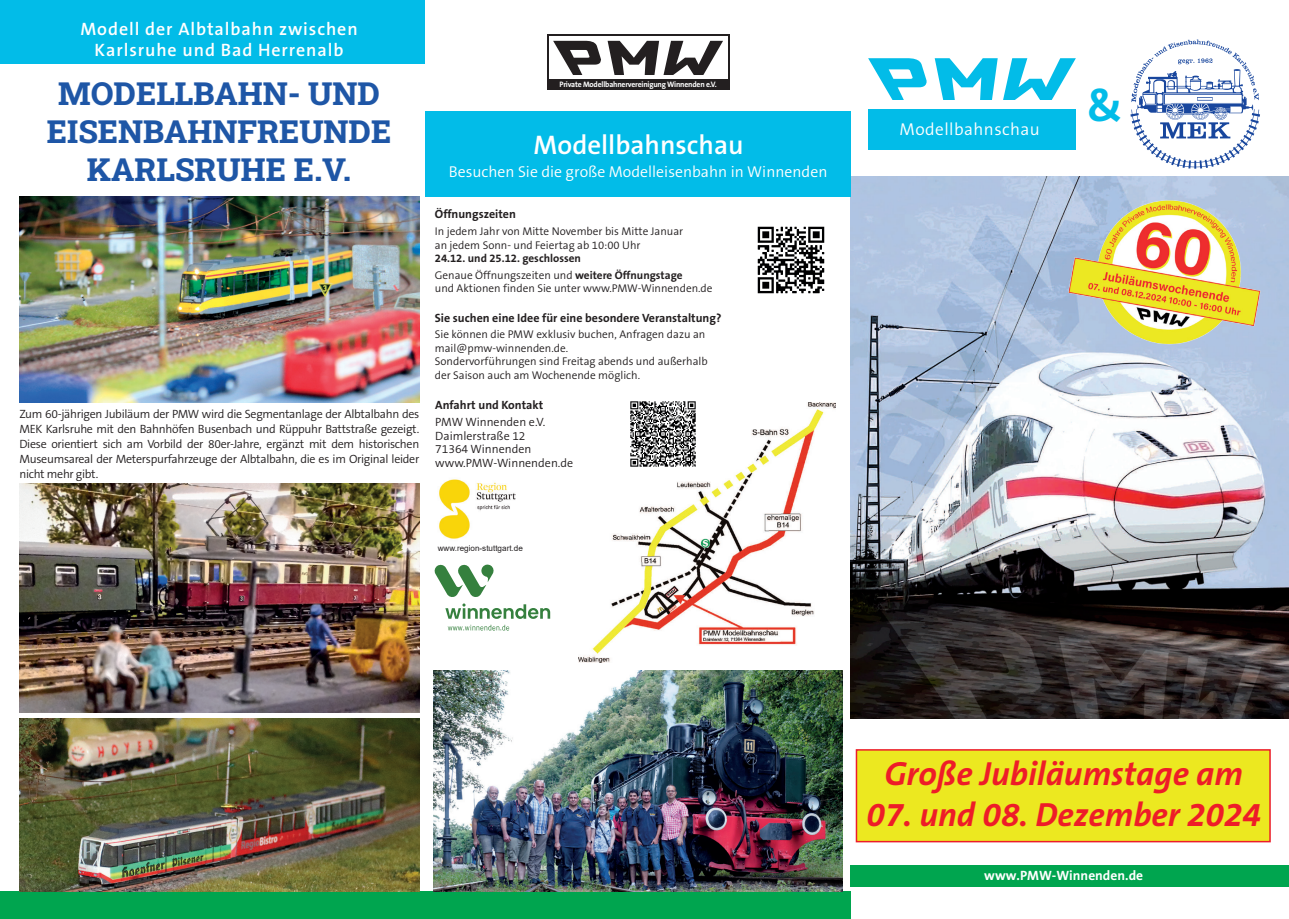
<style>
.page{position:relative;width:1289px;height:919px;background:#fff}
.page>*{position:absolute;margin:0;border:0;box-sizing:border-box;transform-origin:0 0}
.t1{font:700 44.25px "The Sans B7";color:#02bce8}
.t2{font:italic 700 33.6px "The Sans B7";color:#ee1c28}
.t3{font:800 31.8px/38.1px "Roboto Slab";color:#1e56a6;text-align:center}
.t4{font:600 27px "The Sans B6";color:#fff}
.t5{font:600 18px/21.6px "The Sans B6";letter-spacing:.05em;color:#fff;text-align:center}
.t6{font:300 17.25px "The Sans B4";letter-spacing:.025em;color:#fff}
.t7{font:300 15.75px "The Sans B4";color:#fff}
.t8{font:700 13.5px "The Sans B7";color:#fff}
.t9{font:300 12px/15px "The Sans B4";letter-spacing:-.02em;color:#231f20;text-align:justify}
.t10{font:700 12px "The Sans B7";color:#231f20}
.t11{font:300 12px/13.5px "The Sans B4";color:#231f20}
.t12{font:300 11.25px/13.5px "The Sans B4";color:#231f20}
.t13{font:700 11.25px "The Sans B7";color:#231f20}
.t14{font:8.1px "Arial";color:#231f20}
.t15{font:700 7.95px "The Sans B7";letter-spacing:-.025em;color:#fff}
.s1{font-family:"The Sans B7";font-weight:700}
</style>
<div class="page">
<div style="left:850px;top:864px;width:438px;height:22px;background:#00a54f"></div>
<img style="left:850px;top:177px;width:438px;height:541px">
<div style="left:855px;top:749px;width:415px;height:93px;background:#ece820;border:2px solid #ec1d29"></div>
<svg style="left:934px;top:58px;width:63px;height:42px"></svg>
<svg style="left:1003px;top:58px;width:72px;height:42px"></svg>
<svg style="left:868px;top:58px;width:59px;height:42px"></svg>
<div style="left:868px;top:109px;width:207px;height:41px;background:#02bce8"></div>
<div style="left:425px;top:111px;width:425px;height:85px;background:#02bce8"></div>
<img style="left:578px;top:402px;width:257px;height:261px">
<div style="left:546px;top:34px;width:183px;height:56px;background:#231f20"></div>
<div style="left:549px;top:37px;width:178px;height:42px;background:#fff"></div>
<svg style="left:553px;top:41px;width:170px;height:34px"></svg>
<img style="left:757px;top:226px;width:68px;height:68px">
<img style="left:620px;top:401px;width:85px;height:76px">
<img style="left:419px;top:479px;width:97px;height:68px">
<svg style="left:434px;top:564px;width:116px;height:66px"></svg>
<div style="left:1px;top:0;width:424px;height:64px;background:#02bce8"></div>
<svg style="left:1130px;top:40px;width:129px;height:129px"></svg>
<div style="left:0;top:891px;width:850px;height:27px;background:#00a54f"></div>
<img style="left:19px;top:196px;width:400px;height:206px">
<img style="left:19px;top:483px;width:400px;height:229px">
<img style="left:19px;top:718px;width:400px;height:173px">
<img style="left:1060px;top:193px;width:213px;height:157px">
<img style="left:434px;top:670px;width:408px;height:221px">
<h3 class="t5" style="left:80px;top:19px;width:279px">Modell der Albtalbahn zwischen<br>Karlsruhe und Bad Herrenalb</h3>
<p class="t15" style="left:559px;top:80px;width:159px">Private Modellbahnervereinigung Winnenden e.V.</p>
<h3 class="t3" style="left:58px;top:73px;width:323px">MODELLBAHN- UND</h3>
<h1 class="t1" style="left:1087px;top:82px;width:37px">&amp;</h1>
<h3 class="t3" style="left:47px;top:112px;width:346px">EISENBAHNFREUNDE<br>KARLSRUHE E.V.</h3>
<h3 class="t6" style="left:899px;top:120px;width:142px">Modellbahnschau</h3>
<h3 class="t4" style="left:533px;top:130px;width:211px">Modellbahnschau</h3>
<h3 class="t7" style="left:449px;top:164px;width:380px">Besuchen Sie die große Modelleisenbahn in Winnenden</h3>
<p class="t10" style="left:435px;top:208px;width:83px">Öffnungszeiten</p>
<p class="t12" style="left:435px;top:225px;width:250px">In jedem Jahr von Mitte November bis Mitte Januar an jedem Sonn- und Feiertag ab 10:00 Uhr</p>
<p class="t13" style="left:435px;top:252px;width:148px">24.12. und 25.12. geschlossen</p>
<p class="t12" style="left:435px;top:268px;width:279px">Genaue Öffnungszeiten und <span class="s1">weitere Öffnungstage<br></span>und Aktionen finden Sie unter www.PMW-Winnenden.de</p>
<p class="t10" style="left:435px;top:311px;width:288px">Sie suchen eine Idee für eine besondere Veranstaltung?</p>
<p class="t12" style="left:435px;top:328px;width:274px">Sie können die PMW exklusiv buchen, Anfragen dazu an mail@pmw-winnenden.de.<br>Sondervorführungen sind Freitag abends und außerhalb der Saison auch am Wochenende möglich.</p>
<p class="t11" style="left:435px;top:416px;width:139px">PMW Winnenden e.V.<br>Daimlerstraße 12<br>71364 Winnenden www.PMW-Winnenden.de</p>
<p class="t10" style="left:435px;top:398px;width:109px">Anfahrt und Kontakt</p>
<p class="t9" style="left:19px;top:406px;width:401px">Zum 60-jährigen Jubiläum der PMW wird die Segmentanlage der Albtalbahn des MEK Karlsruhe mit den Bahnhöfen Busenbach und Rüppuhr Battstraße gezeigt.<br>Diese orientiert sich am Vorbild der 80er-Jahre, ergänzt mit dem historischen Museumsareal der Meterspurfahrzeuge der Albtalbahn, die es im Original leider nicht mehr gibt.</p>
<p class="t14" style="left:437px;top:542px;width:87px">www.region-stuttgart.de</p>
<h2 class="t2" style="left:884px;top:756px;width:360px">Große Jubiläumstage am</h2>
<h2 class="t2" style="left:866px;top:796px;width:396px">07. und 08. Dezember 2024</h2>
<p class="t8" style="left:984px;top:868px;width:160px">www.PMW-Winnenden.de</p>
</div>
